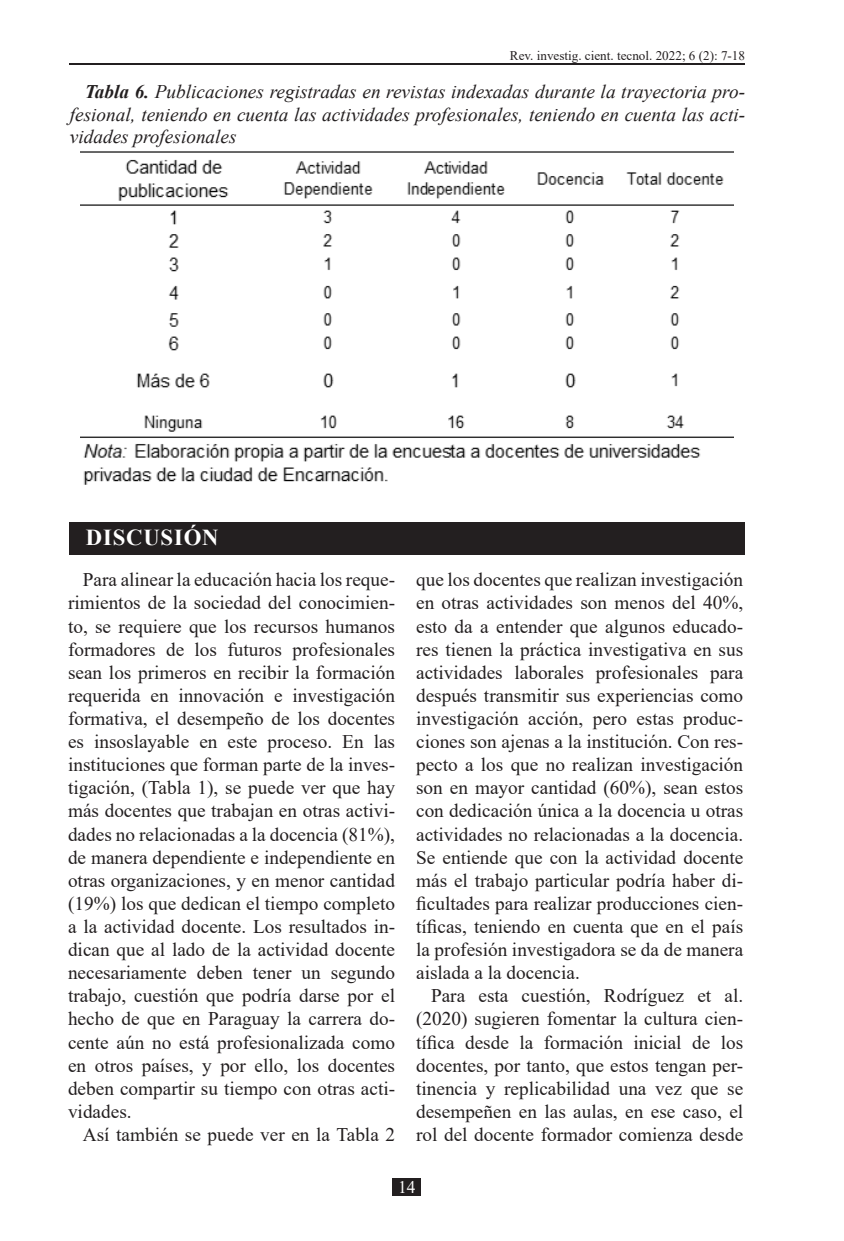
<style>
.page{position:relative;width:844px;height:1241px;background:#fff}
.page>*{position:absolute;margin:0;border:0;box-sizing:border-box;transform-origin:0 0}
.t1{font:700 22.75px "Times New Roman";letter-spacing:.035em;color:#fff}
.t2{font:19.25px/23.1px "Times New Roman";color:#231f20;text-align:justify}
.t3{font:italic 19.25px/22.8px "Times New Roman";color:#231f20;text-align:justify}
.t4{font:17.5px "Times New Roman";color:#fff}
.t5{font:13.12px "Times New Roman";color:#231f20}
.s1{font-weight:700}
</style>
<div class="page">
<hr style="left:69px;top:63px;width:675px;height:2px;background:#231f20">
<div style="left:392px;top:1178px;width:29px;height:17px;background:#231f20"></div>
<div style="left:69px;top:522px;width:675px;height:32px;background:#231f20"></div>
<img style="left:80px;top:151px;width:653px;height:334px">
<p class="t5" style="left:510px;top:46px;width:237px">Rev. investig. cient. tecnol. 2022; 6 (2): 7-18</p>
<p class="t3" style="left:70px;top:79px;width:676px;text-indent:15px"><span class="s1">Tabla 6.</span> Publicaciones registradas en revistas indexadas durante la trayectoria pro&shy;fesional, teniendo en cuenta las actividades profesionales, teniendo en cuenta las acti&shy;vidades profesionales</p>
<p class="t1" style="left:86px;top:521px;width:134px">DISCUSIÓN</p>
<p class="t2" style="left:68px;top:567px;width:328px;text-indent:15px">Para alinear la educación hacia los reque&shy;rimientos de la sociedad del conocimien&shy;to, se requiere que los recursos humanos formadores de los futuros profesionales sean los primeros en recibir la formación requerida en innovación e investigación formativa, el desempeño de los docentes es insoslayable en este proceso. En las instituciones que forman parte de la inves&shy;tigación, (Tabla 1), se puede ver que hay más docentes que trabajan en otras activi&shy;dades no relacionadas a la docencia (81%), de manera dependiente e independiente en otras organizaciones, y en menor cantidad (19%) los que dedican el tiempo completo a la actividad docente. Los resultados in&shy;dican que al lado de la actividad docente necesariamente deben tener un segundo trabajo, cuestión que podría darse por el hecho de que en Paraguay la carrera do&shy;cente aún no está profesionalizada como en otros países, y por ello, los docentes deben compartir su tiempo con otras acti&shy;vidades.</p>
<p class="t2" style="left:83px;top:1122px;width:313px">Así también se puede ver en la Tabla 2</p>
<p class="t2" style="left:416px;top:567px;width:328px">que los docentes que realizan investigación en otras actividades son menos del 40%, esto da a entender que algunos educado&shy;res tienen la práctica investigativa en sus actividades laborales profesionales para después transmitir sus experiencias como investigación acción, pero estas produc&shy;ciones son ajenas a la institución. Con res&shy;pecto a los que no realizan investigación son en mayor cantidad (60%), sean estos con dedicación única a la docencia u otras actividades no relacionadas a la docencia.<br>Se entiende que con la actividad docente más el trabajo particular podría haber di&shy;ficultades para realizar producciones cien&shy;tíficas, teniendo en cuenta que en el país la profesión investigadora se da de manera aislada a la docencia.</p>
<p class="t2" style="left:416px;top:983px;width:328px;text-indent:15px">Para esta cuestión, Rodríguez et al. (2020) sugieren fomentar la cultura cien&shy;tífica desde la formación inicial de los docentes, por tanto, que estos tengan per&shy;tinencia y replicabilidad una vez que se desempeñen en las aulas, en ese caso, el rol del docente formador comienza desde</p>
<p class="t4" style="left:398px;top:1174px;width:19px">14</p>
</div>
